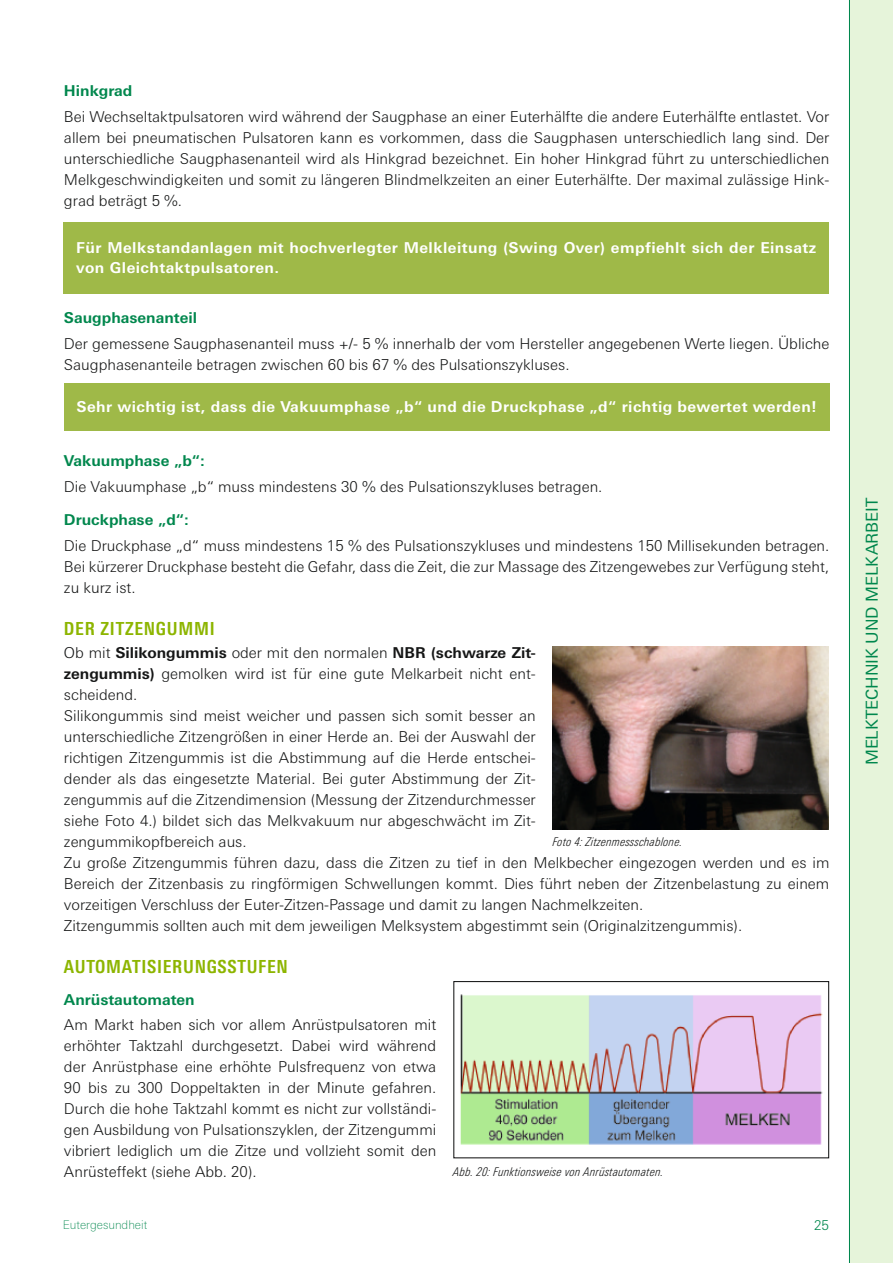
<style>
.page{position:relative;width:893px;height:1263px;background:#fff}
.page>*{position:absolute;margin:0;border:0;box-sizing:border-box;transform-origin:0 0}
.t1{font:700 condensed 18px "Univers Next Pro";letter-spacing:.04em;color:#8db500}
.t2{font:16.5px "Univers Next Pro";letter-spacing:-.01em;color:#00874d}
.t3{font:300 15px/21px "Univers Next Pro";color:#151616;text-align:justify}
.t4{font:700 15px/19.5px "Univers Next Pro";letter-spacing:.03em;color:#fff}
.t5{font:700 15px "Univers Next Pro";color:#00874d}
.t6{font:300 13.5px "Univers Next Pro";color:#00874d}
.t7{font:italic 300 condensed 12px "Univers Next Pro";letter-spacing:.02em;color:#151616}
.t8{font:100 12px "Univers Next Pro";color:#00874d}
.s1{font-weight:700}
</style>
<div class="page">
<hr style="left:849px;top:0;width:1px;height:1263px;background:#00874d">
<div style="left:850px;top:0;width:43px;height:1263px;background:#e6f4da"></div>
<div style="left:64px;top:383px;width:765px;height:47px;background:#9fb948"></div>
<div style="left:64px;top:222px;width:765px;height:71px;background:#9fb948"></div>
<img style="left:553px;top:647px;width:276px;height:182px">
<img style="left:460px;top:994px;width:363px;height:151px">
<div style="left:453px;top:981px;width:376px;height:177px;border:1px solid #151616"></div>
<p class="t5" style="left:64px;top:82px;width:70px">Hinkgrad</p>
<p class="t3" style="left:64px;top:106px;width:767px">Bei Wechseltaktpulsatoren wird während der Saugphase an einer Euterhälfte die andere Euterhälfte entlastet. Vor allem bei pneumatischen Pulsatoren kann es vorkommen, dass die Saugphasen unterschiedlich lang sind. Der unterschiedliche Saugphasenanteil wird als Hinkgrad bezeichnet. Ein hoher Hinkgrad führt zu unterschiedlichen Melkgeschwindigkeiten und somit zu längeren Blindmelkzeiten an einer Euterhälfte. Der maximal zulässige Hink&shy;grad beträgt 5 %.</p>
<p class="t4" style="left:76px;top:238px;width:741px">Für Melkstandanlagen mit hochverlegter Melkleitung (Swing Over) empfiehlt sich der Einsatz von Gleichtaktpulsatoren.</p>
<p class="t5" style="left:64px;top:309px;width:135px">Saugphasenanteil</p>
<p class="t3" style="left:64px;top:333px;width:767px">Der gemessene Saugphasenanteil muss +/- 5 % innerhalb der vom Hersteller angegebenen Werte liegen. Übliche<br>Saugphasenanteile betragen zwischen 60 bis 67 % des Pulsationszykluses.</p>
<p class="t4" style="left:77px;top:397px;width:741px">Sehr wichtig ist, dass die Vakuumphase „b“ und die Druckphase „d“ richtig bewertet werden!</p>
<p class="t5" style="left:64px;top:452px;width:142px">Vakuumphase „b“:</p>
<p class="t3" style="left:64px;top:476px;width:540px">Die Vakuumphase „b“ muss mindestens 30 % des Pulsationszykluses betragen.</p>
<p class="t5" style="left:64px;top:511px;width:126px">Druckphase „d“:</p>
<p class="t3" style="left:64px;top:535px;width:767px">Die Druckphase „d“ muss mindestens 15 % des Pulsationszykluses und mindestens 150 Millisekunden betragen.<br>Bei kürzerer Druckphase besteht die Gefahr, dass die Zeit, die zur Massage des Zitzengewebes zur Verfügung steht, zu kurz ist.</p>
<p class="t1" style="left:64px;top:618px;width:152px">DER ZITZENGUMMI</p>
<p class="t3" style="left:64px;top:642px;width:767px;text-align:left">Ob mit <span class="s1">Silikongummis</span> oder mit den normalen <span class="s1">NBR (schwarze Zit-<br>zengummis)</span> gemolken wird ist für eine gute Melkarbeit nicht ent-<br>scheidend.<br>Silikongummis sind meist weicher und passen sich somit besser an<br>unterschiedliche Zitzengrößen in einer Herde an. Bei der Auswahl der<br>richtigen Zitzengummis ist die Abstimmung auf die Herde entschei-<br>dender als das eingesetzte Material. Bei guter Abstimmung der Zit-<br>zengummis auf die Zitzendimension (Messung der Zitzendurchmesser<br>siehe Foto 4.) bildet sich das Melkvakuum nur abgeschwächt im Zit-<br>zengummikopfbereich aus.<br>Zu große Zitzengummis führen dazu, dass die Zitzen zu tief in den Melkbecher eingezogen werden und es im Bereich der Zitzenbasis zu ringförmigen Schwellungen kommt. Dies führt neben der Zitzenbelastung zu einem vorzeitigen Verschluss der Euter-Zitzen-Passage und damit zu langen Nachmelkzeiten.<br>Zitzengummis sollten auch mit dem jeweiligen Melksystem abgestimmt sein (Originalzitzengummis).</p>
<p class="t1" style="left:64px;top:956px;width:225px">AUTOMATISIERUNGSSTUFEN</p>
<p class="t5" style="left:64px;top:991px;width:132px">Anrüstautomaten</p>
<p class="t3" style="left:64px;top:1014px;width:374px">Am Markt haben sich vor allem Anrüstpulsatoren mit erhöhter Taktzahl durchgesetzt. Dabei wird während der Anrüstphase eine erhöhte Pulsfrequenz von etwa 90 bis zu 300 Doppeltakten in der Minute gefahren.<br>Durch die hohe Taktzahl kommt es nicht zur vollständi&shy;gen Ausbildung von Pulsationszyklen, der Zitzengummi vibriert lediglich um die Zitze und vollzieht somit den Anrüsteffekt (siehe Abb. 20).</p>
<p class="t7" style="left:553px;top:835px;width:131px">Foto 4: Zitzenmessschablone.</p>
<p class="t7" style="left:453px;top:1165px;width:212px">Abb. 20: Funktionsweise von Anrüstautomaten.</p>
<p class="t8" style="left:63px;top:1218px;width:86px">Eutergesundheit</p>
<p class="t6" style="left:814px;top:1217px;width:17px">25</p>
<p class="t2" style="left:863px;top:765px;width:269px;rotate:-90deg">MELKTECHNIK UND MELKARBEIT</p>
</div>
